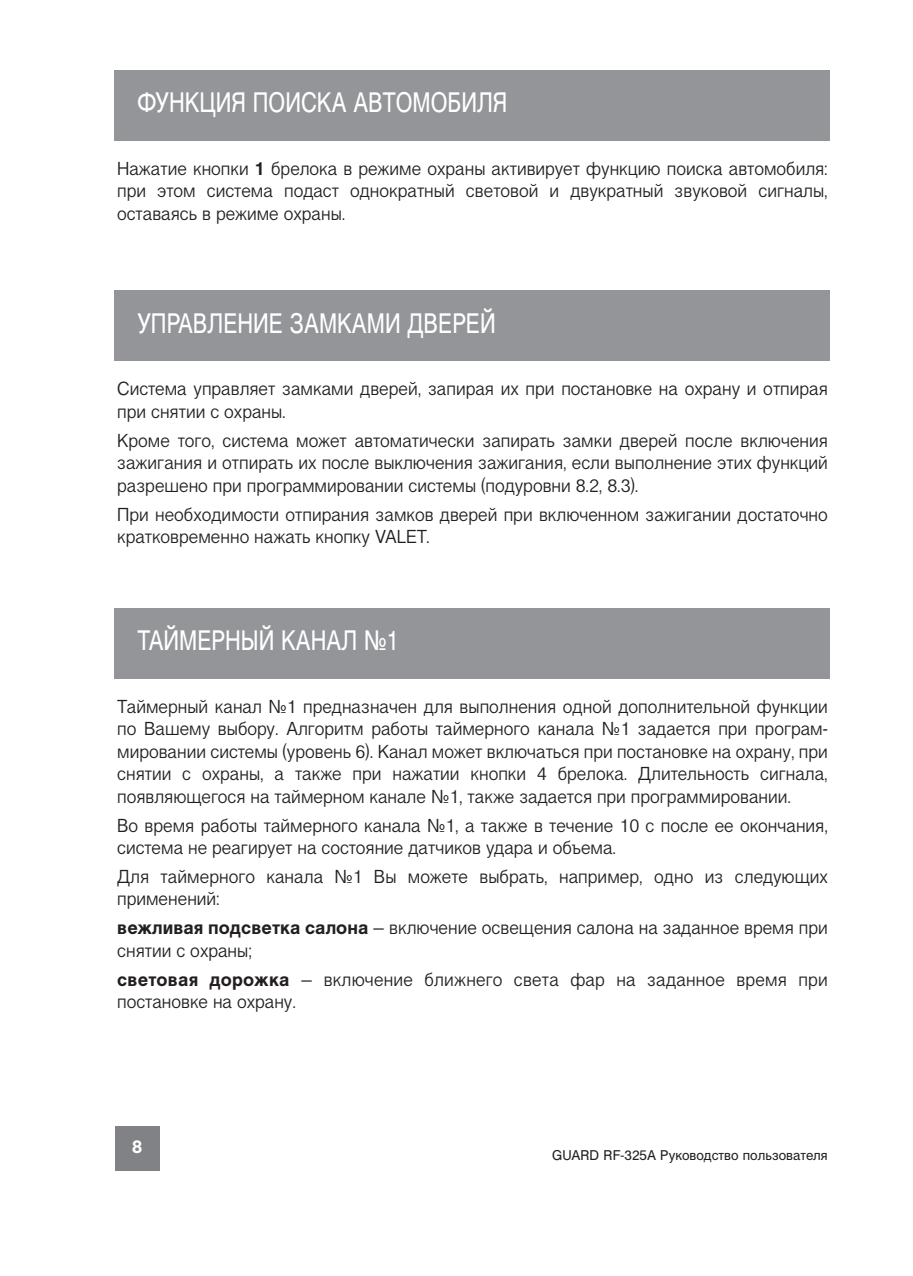
<style>
.page{position:relative;width:913px;height:1276px;background:#fff}
.page>*{position:absolute;margin:0;border:0;box-sizing:border-box;transform-origin:0 0}
.t1{font:condensed 27px "Cyrvetica";color:#fff}
.t2{font:18px/22.5px "Cyrvetica Extra";color:#231f20}
.t3{font:700 18px "Cyrvetica";color:#fff}
.t4{font:13.5px "Cyrvetica";color:#231f20}
.s1{font-family:"Cyrvetica";font-weight:700}
</style>
<div class="page">
<div style="left:115px;top:1126px;width:44px;height:45px;background:#808285"></div>
<div style="left:115px;top:608px;width:714px;height:70px;background:#939598"></div>
<div style="left:115px;top:291px;width:714px;height:70px;background:#939598"></div>
<div style="left:115px;top:70px;width:714px;height:70px;background:#939598"></div>
<h1 class="t1" style="left:137px;top:93px;width:371px">ФУНКЦИЯ ПОИСКА АВТОМОБИЛЯ</h1>
<p class="t2" style="left:117px;top:159px;width:711px;text-align:justify">Нажатие кнопки <span class="s1">1</span> брелока в режиме охраны активирует функцию поиска автомобиля: при этом система подаст однократный световой и двукратный звуковой сигналы, оставаясь в режиме охраны.</p>
<h1 class="t1" style="left:137px;top:313px;width:359px">УПРАВЛЕНИЕ ЗАМКАМИ ДВЕРЕЙ</h1>
<p class="t2" style="left:117px;top:379px;width:711px">Система управляет замками дверей, запирая их при постановке на охрану и отпирая при снятии с охраны.</p>
<p class="t2" style="left:117px;top:431px;width:712px;text-align:justify">Кроме того, система может автоматически запирать замки дверей после включения зажигания и отпирать их после выключения зажигания, если выполнение этих функций разрешено при программировании системы (подуровни 8.2, 8.3).</p>
<p class="t2" style="left:117px;top:505px;width:711px">При необходимости отпирания замков дверей при включенном зажигании достаточно кратковременно нажать кнопку VALET.</p>
<h1 class="t1" style="left:137px;top:630px;width:263px">ТАЙМЕРНЫЙ КАНАЛ №1</h1>
<p class="t2" style="left:117px;top:697px;width:711px;text-align:justify">Таймерный канал №1 предназначен для выполнения одной дополнительной функции по Вашему выбору. Алгоритм работы таймерного канала №1 задается при програм&shy;мировании системы (уровень 6). Канал может включаться при постановке на охрану, при снятии с охраны, а также при нажатии кнопки 4 брелока. Длительность сигнала, появляющегося на таймерном канале №1, также задается при программировании.</p>
<p class="t2" style="left:117px;top:815px;width:712px">Во время работы таймерного канала №1, а также в течение 10 с после ее окончания, система не реагирует на состояние датчиков удара и объема.</p>
<p class="t2" style="left:117px;top:867px;width:712px">Для таймерного канала №1 Вы можете выбрать, например, одно из следующих применений:</p>
<p class="t2" style="left:117px;top:918px;width:711px"><span class="s1">вежливая подсветка салона</span> – включение освещения салона на заданное время при снятии с охраны;</p>
<p class="t2" style="left:117px;top:970px;width:711px"><span class="s1">световая дорожка</span> – включение ближнего света фар на заданное время при постановке на охрану.</p>
<p class="t3" style="left:132px;top:1138px;width:12px">8</p>
<p class="t4" style="left:552px;top:1150px;width:277px">GUARD RF-325A Руководство пользователя</p>
</div>
